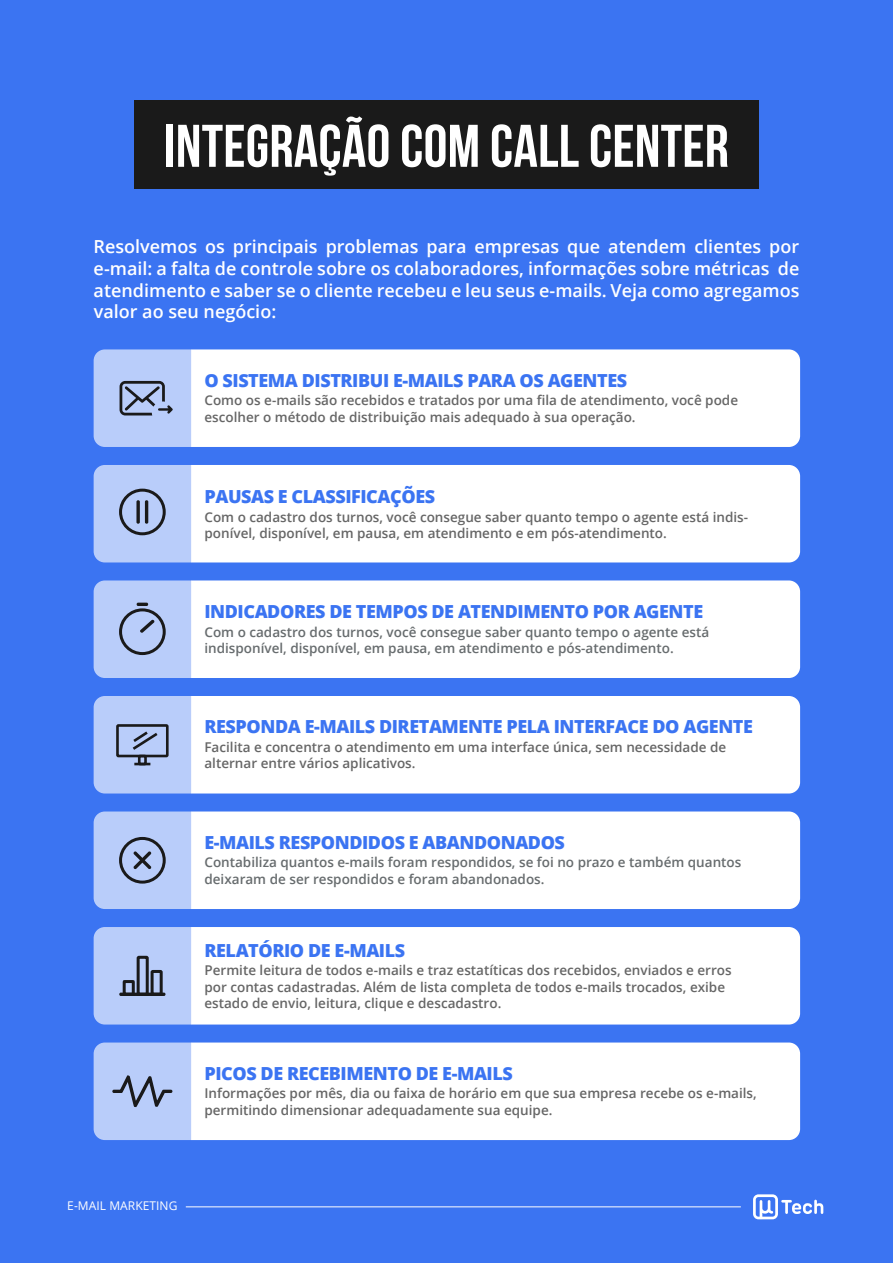
<style>
.page{position:relative;width:893px;height:1263px;background:#3b74f2}
.page>*{position:absolute;margin:0;border:0;box-sizing:border-box;transform-origin:0 0}
.t1{font:700 60px "Bebas Neue";letter-spacing:.005em;color:#fff}
.t2{font:800 18px "Open Sans";letter-spacing:-.025em;color:#3b74f2}
.t3{font:600 18px/21.6px "Open Sans";color:#fff;text-align:justify}
.t4{font:600 13.5px/16.2px "Open Sans";color:#666}
.t5{font:600 13.5px/16.2px "Open Sans";color:#676c6e}
.t6{font:12px "Open Sans";letter-spacing:.005em;color:#fff}
</style>
<div class="page">
<svg style="left:753px;top:1194px;width:70px;height:25px"></svg>
<hr style="left:186px;top:1206px;width:555px;height:1px;background:#fff">
<div style="left:191px;top:349px;width:609px;height:98px;background:#fff"></div>
<div style="left:191px;top:465px;width:609px;height:97px;background:#fff"></div>
<div style="left:191px;top:580px;width:609px;height:98px;background:#fff"></div>
<div style="left:191px;top:696px;width:609px;height:97px;background:#fff"></div>
<div style="left:191px;top:811px;width:609px;height:98px;background:#fff"></div>
<div style="left:191px;top:927px;width:609px;height:97px;background:#fff"></div>
<div style="left:191px;top:1042px;width:609px;height:98px;background:#fff"></div>
<div style="left:134px;top:100px;width:624px;height:89px;background:#1a1a1a"></div>
<svg style="left:94px;top:696px;width:97px;height:97px;background:#aec1eb"></svg>
<svg style="left:94px;top:349px;width:97px;height:98px;background:#aec1ec"></svg>
<div style="left:94px;top:465px;width:97px;height:97px;background:#b9cdfa"></div>
<div style="left:119px;top:489px;width:47px;height:46px;border:3px solid #1a1a1a;border-radius:50%"></div>
<div style="left:94px;top:811px;width:97px;height:98px;background:#b9cdfa"></div>
<div style="left:119px;top:837px;width:47px;height:47px;border:3px solid #1a1a1a;border-radius:50%"></div>
<svg style="left:94px;top:580px;width:97px;height:98px;background:#afc2ed"></svg>
<svg style="left:94px;top:927px;width:97px;height:97px;background:#adc0ea"></svg>
<svg style="left:94px;top:1042px;width:97px;height:98px;background:#b0c3ef"></svg>
<h1 class="t1" style="left:164px;top:113px;width:566px">INTEGRAÇÃO COM CALL CENTER</h1>
<p class="t3" style="left:94px;top:236px;width:707px">Resolvemos os principais problemas para empresas que atendem clientes por e-mail: a falta de controle sobre os colaboradores, informações sobre métricas de atendimento e saber se o cliente recebeu e leu seus e-mails. Veja como agregamos valor ao seu negócio:</p>
<h2 class="t2" style="left:204px;top:366px;width:424px">O SISTEMA DISTRIBUI E-MAILS PARA OS AGENTES</h2>
<p class="t4" style="left:204px;top:392px;width:535px">Como os e-mails são recebidos e tratados por uma fila de atendimento, você pode escolher o método de distribuição mais adequado à sua operação.</p>
<h2 class="t2" style="left:204px;top:483px;width:232px">PAUSAS E CLASSIFICAÇÕES</h2>
<p class="t4" style="left:204px;top:508px;width:545px">Com o cadastro dos turnos, você consegue saber quanto tempo o agente está indis&shy;ponível, disponível, em pausa, em atendimento e em pós-atendimento.</p>
<h2 class="t2" style="left:204px;top:598px;width:500px">INDICADORES DE TEMPOS DE ATENDIMENTO POR AGENTE</h2>
<p class="t5" style="left:204px;top:624px;width:506px">Com o cadastro dos turnos, você consegue saber quanto tempo o agente está indisponível, disponível, em pausa, em atendimento e pós-atendimento.</p>
<h2 class="t2" style="left:204px;top:713px;width:550px">RESPONDA E-MAILS DIRETAMENTE PELA INTERFACE DO AGENTE</h2>
<p class="t4" style="left:204px;top:739px;width:523px">Facilita e concentra o atendimento em uma interface única, sem necessidade de alternar entre vários aplicativos.</p>
<h2 class="t2" style="left:204px;top:828px;width:362px">E-MAILS RESPONDIDOS E ABANDONADOS</h2>
<p class="t5" style="left:204px;top:854px;width:538px">Contabiliza quantos e-mails foram respondidos, se foi no prazo e também quantos deixaram de ser respondidos e foram abandonados.</p>
<h2 class="t2" style="left:204px;top:936px;width:202px">RELATÓRIO DE E-MAILS</h2>
<p class="t4" style="left:204px;top:962px;width:529px">Permite leitura de todos e-mails e traz estatíticas dos recebidos, enviados e erros por contas cadastradas. Além de lista completa de todos e-mails trocados, exibe estado de envio, leitura, clique e descadastro.</p>
<h2 class="t2" style="left:204px;top:1059px;width:310px">PICOS DE RECEBIMENTO DE E-MAILS</h2>
<p class="t4" style="left:204px;top:1085px;width:554px">Informações por mês, dia ou faixa de horário em que sua empresa recebe os e-mails, permitindo dimensionar adequadamente sua equipe.</p>
<p class="t6" style="left:67px;top:1198px;width:112px">E-MAIL MARKETING</p>
</div>
